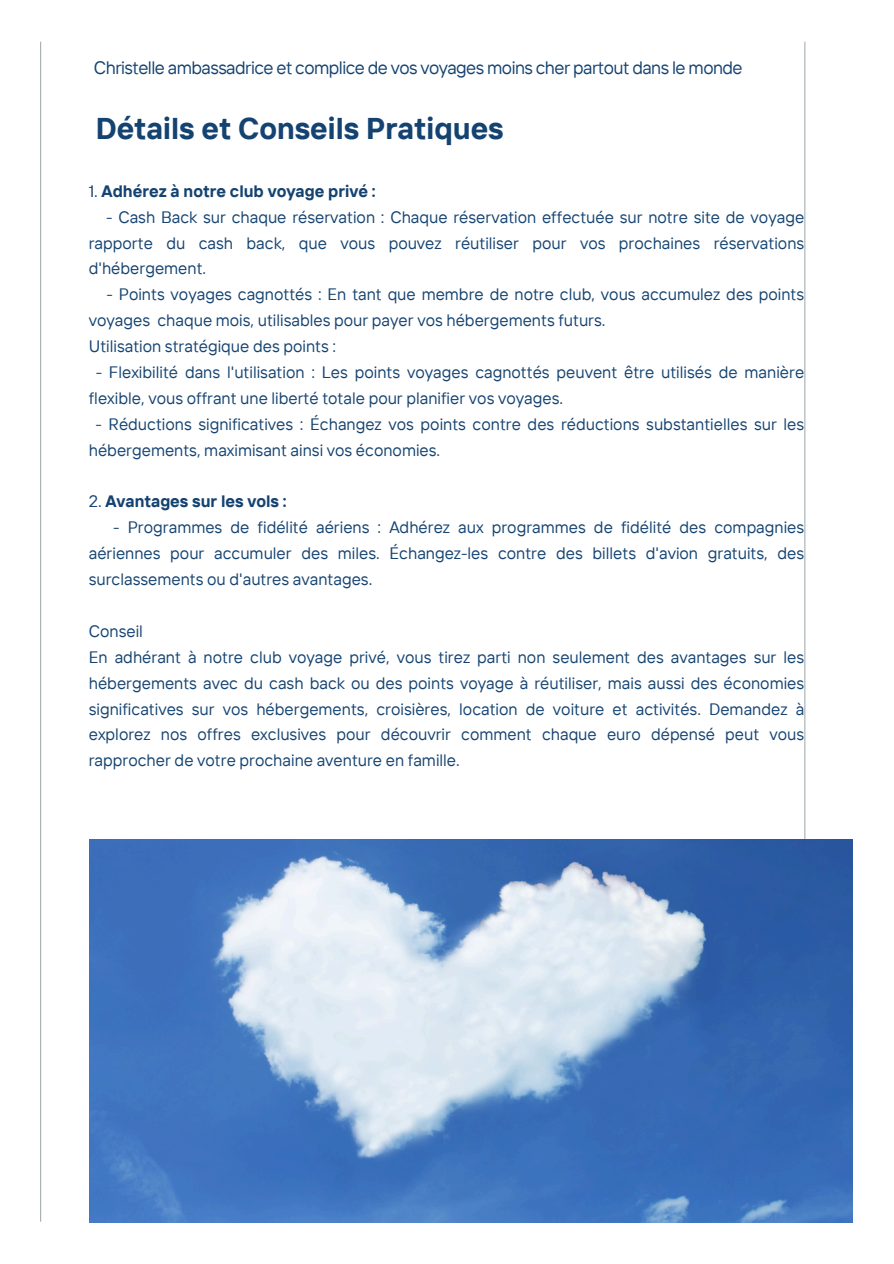
<style>
.page{position:relative;width:894px;height:1264px;background:#fff}
.page>*{position:absolute;margin:0;border:0;box-sizing:border-box;transform-origin:0 0}
.t1{font:700 30px "TT Interphases";color:#144371}
.t2{font:18px "TT Interphases";letter-spacing:-.03em;color:#144371}
.t3{font:16.5px/25.8px "TT Interphases";color:#144371;text-align:justify}
.t4{font:700 16.5px "TT Interphases";color:#144371}
.s1{font-weight:400}
</style>
<div class="page">
<hr style="left:804px;top:42px;width:1px;height:1179px;background:#a4b2b2">
<hr style="left:40px;top:42px;width:1px;height:1179px;background:#a4b2b2">
<img style="left:89px;top:839px;width:763px;height:383px">
<p class="t2" style="left:94px;top:56px;width:650px">Christelle ambassadrice et complice de vos voyages moins cher partout dans le monde</p>
<p class="t1" style="left:96px;top:109px;width:409px">Détails et Conseils Pratiques</p>
<h1 class="t4" style="left:89px;top:180px;width:288px"><span class="s1">1.</span> Adhérez à notre club voyage privé :</h1>
<p class="t3" style="left:89px;top:203px;width:716px;text-indent:17px">- Cash Back sur chaque réservation : Chaque réservation effectuée sur notre site de voyage rapporte du cash back, que vous pouvez réutiliser pour vos prochaines réservations d'hébergement.</p>
<p class="t3" style="left:89px;top:281px;width:716px;text-indent:18px">- Points voyages cagnottés : En tant que membre de notre club, vous accumulez des points voyages chaque mois, utilisables pour payer vos hébergements futurs.</p>
<p class="t3" style="left:89px;top:333px;width:249px">Utilisation stratégique des points :</p>
<p class="t3" style="left:89px;top:359px;width:716px;text-indent:7px">- Flexibilité dans l'utilisation : Les points voyages cagnottés peuvent être utilisés de manière flexible, vous offrant une liberté totale pour planifier vos voyages.</p>
<p class="t3" style="left:89px;top:410px;width:716px;text-indent:7px">- Réductions significatives : Échangez vos points contre des réductions substantielles sur les hébergements, maximisant ainsi vos économies.</p>
<p class="t4" style="left:89px;top:491px;width:199px"><span class="s1">2.</span> Avantages sur les vols :</p>
<p class="t3" style="left:89px;top:514px;width:716px;text-indent:24px">- Programmes de fidélité aériens : Adhérez aux programmes de fidélité des compagnies aériennes pour accumuler des miles. Échangez-les contre des billets d'avion gratuits, des surclassements ou d'autres avantages.</p>
<p class="t3" style="left:89px;top:617px;width:56px">Conseil</p>
<p class="t3" style="left:89px;top:643px;width:716px">En adhérant à notre club voyage privé, vous tirez parti non seulement des avantages sur les hébergements avec du cash back ou des points voyage à réutiliser, mais aussi des économies significatives sur vos hébergements, croisières, location de voiture et activités. Demandez à explorez nos offres exclusives pour découvrir comment chaque euro dépensé peut vous rapprocher de votre prochaine aventure en famille.</p>
</div>
